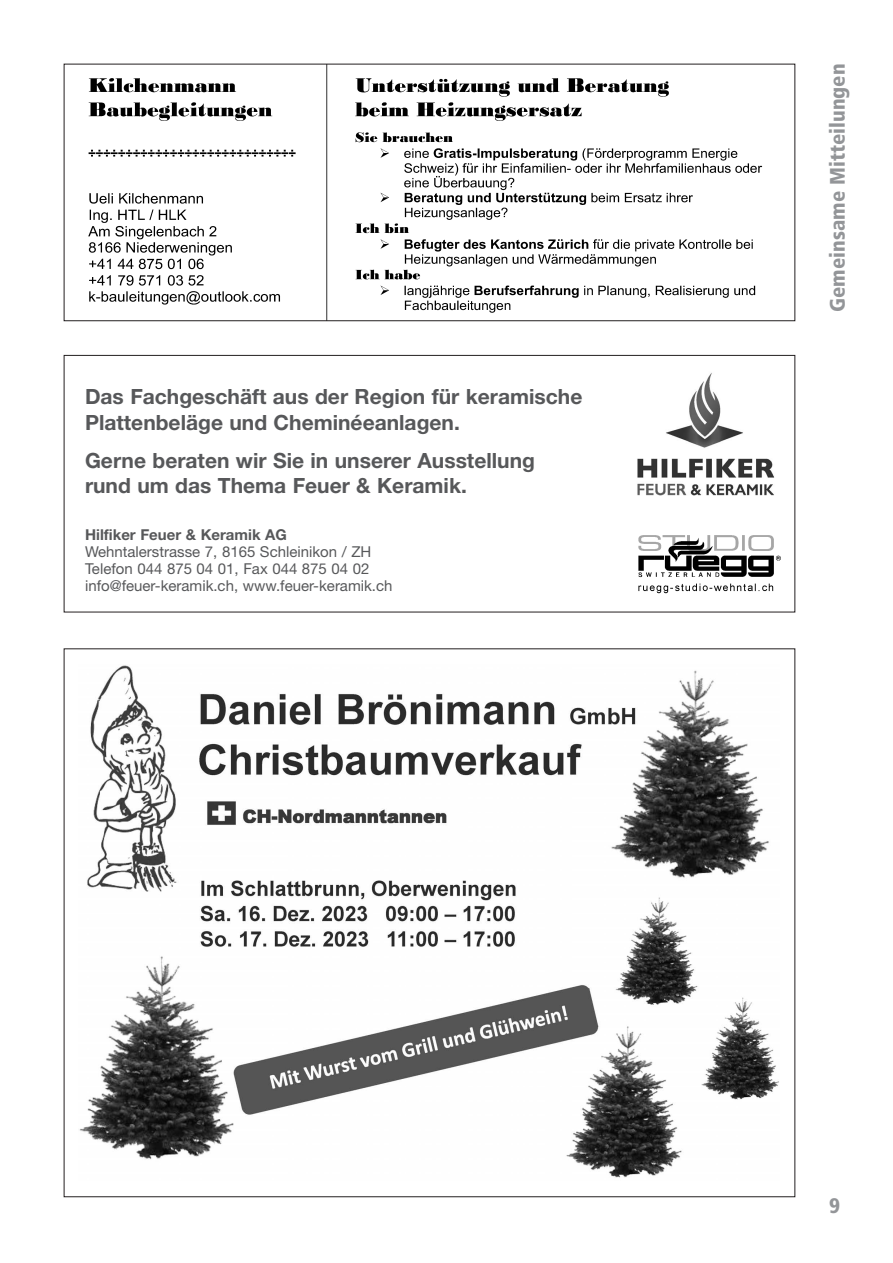
<style>
.page{position:relative;width:893px;height:1263px;background:#fff}
.page>*{position:absolute;margin:0;border:0;box-sizing:border-box;transform-origin:0 0}
.t1{font:700 21px/25.5px "Helvetica Neue";color:#57585a}
.t2{font:900 condensed 21px "Frutiger";color:#939598}
.t3{font:15px "Helvetica Neue";color:#57585a}
.t4{font:700 15px "Helvetica Neue";color:#57585a}
</style>
<div class="page">
<img style="left:88px;top:66px;width:675px;height:253px">
<div style="left:64px;top:64px;width:731px;height:257px;border:1px solid #231f20"></div>
<div style="left:64px;top:355px;width:731px;height:257px;border:1px solid #231f20"></div>
<img style="left:637px;top:373px;width:138px;height:123px">
<img style="left:638px;top:535px;width:143px;height:59px">
<img style="left:79px;top:665px;width:700px;height:513px">
<p class="t1" style="left:85px;top:386px;width:499px">Das Fachgeschäft aus der Region für keramische<br>Plattenbeläge und Cheminéeanlagen.</p>
<p class="t1" style="left:85px;top:449px;width:451px">Gerne beraten wir Sie in unserer Ausstellung rund um das Thema Feuer &amp; Keramik.</p>
<p class="t4" style="left:85px;top:529px;width:203px">Hilfiker Feuer &amp; Keramik AG</p>
<p class="t3" style="left:85px;top:546px;width:288px">Wehntalerstrasse 7, 8165 Schleinikon / ZH</p>
<p class="t3" style="left:85px;top:563px;width:286px">Telefon 044 875 04 01, Fax 044 875 04 02</p>
<p class="t3" style="left:85px;top:580px;width:309px">info@feuer-keramik.ch, www.feuer-keramik.ch</p>
<p class="t2" style="left:829px;top:312px;width:249px;rotate:-90deg">Gemeinsame Mitteilungen</p>
<p class="t2" style="left:829px;top:1197px;width:12px">9</p>
</div>
